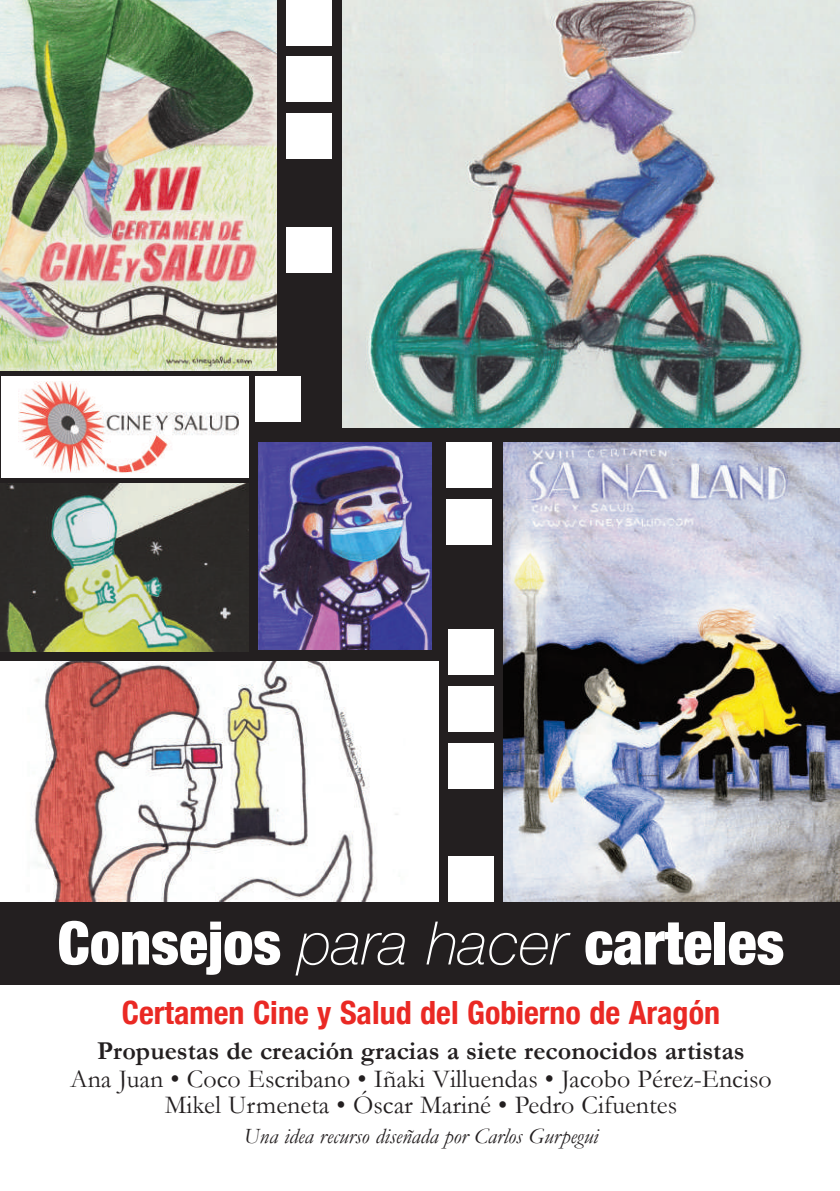
<style>
.page{position:relative;width:840px;height:1191px;background:#fff}
.page>*{position:absolute;margin:0;border:0;box-sizing:border-box;transform-origin:0 0}
.t1{font:900 condensed 60px "Helvetica Neue";color:#fff}
.t2{font:700 condensed 32px "Helvetica Neue";color:#ea2924}
.t3{font:26px/26px "Garamond";color:#231f20;text-align:center}
.t4{font:700 26px "Garamond";color:#231f20}
.t5{font:italic 22px "Garamond";color:#231f20}
.s1{font-weight:100;font-style:italic;font-stretch:normal}
</style>
<div class="page">
<div style="left:0;top:0;width:839px;height:985px;background:#231f20"></div>
<img style="left:342px;top:0;width:497px;height:427px">
<img style="left:0;top:0;width:276px;height:370px">
<img style="left:503px;top:442px;width:336px;height:459px">
<img style="left:0;top:484px;width:248px;height:167px">
<div style="left:1px;top:376px;width:248px;height:102px;background:#fff"></div>
<img style="left:18px;top:381px;width:220px;height:92px">
<img style="left:258px;top:442px;width:173px;height:208px">
<div style="left:286px;top:0;width:46px;height:45px;background:#fff"></div>
<div style="left:286px;top:57px;width:46px;height:45px;background:#fff"></div>
<div style="left:286px;top:113px;width:46px;height:46px;background:#fff"></div>
<div style="left:286px;top:227px;width:46px;height:45px;background:#fff"></div>
<img style="left:0;top:661px;width:438px;height:240px">
<div style="left:448px;top:629px;width:45px;height:46px;background:#fff"></div>
<div style="left:255px;top:376px;width:45px;height:46px;background:#fff"></div>
<div style="left:448px;top:686px;width:45px;height:45px;background:#fff"></div>
<div style="left:446px;top:442px;width:45px;height:46px;background:#fff"></div>
<div style="left:446px;top:499px;width:45px;height:45px;background:#fff"></div>
<div style="left:448px;top:743px;width:45px;height:45px;background:#fff"></div>
<div style="left:448px;top:856px;width:45px;height:45px;background:#fff"></div>
<h1 class="t1" style="left:58px;top:906px;width:727px">Consejos <span class="s1">para hacer</span> carteles</h1>
<p class="t2" style="left:122px;top:993px;width:599px">Certamen Cine y Salud del Gobierno de Aragón</p>
<p class="t4" style="left:97px;top:1036px;width:648px">Propuestas de creación gracias a siete reconocidos artistas</p>
<p class="t3" style="left:70px;top:1065px;width:702px">Ana Juan • Coco Escribano • Iñaki Villuendas • Jacobo Pérez-Enciso<br>Mikel Urmeneta • Óscar Mariné • Pedro Cifuentes</p>
<p class="t5" style="left:244px;top:1123px;width:355px">Una idea recurso diseñada por Carlos Gurpegui</p>
</div>
